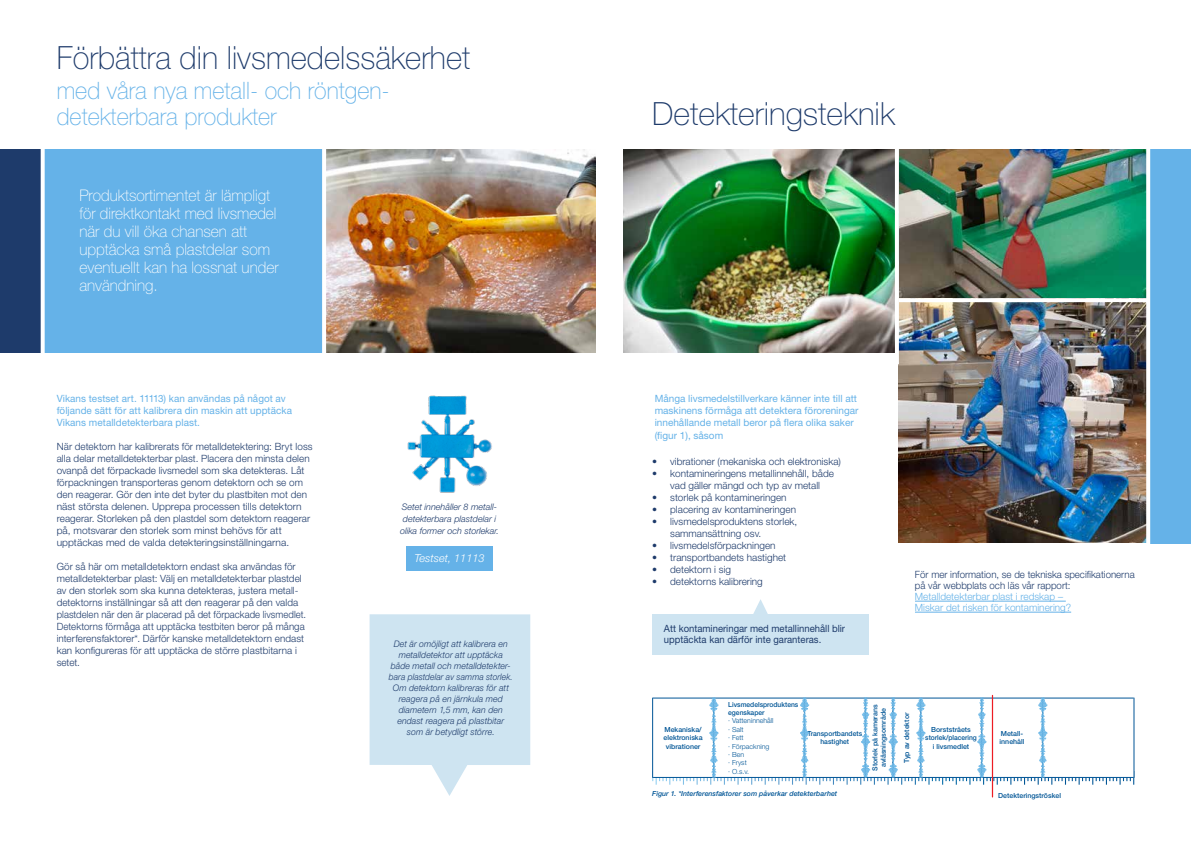
<style>
.page{position:relative;width:1191px;height:842px;background:#fff}
.page>*{position:absolute;margin:0;border:0;box-sizing:border-box;transform-origin:0 0}
.t1{font:100 32px "Helvetica Neue LT Std";color:#1e3b6b}
.t2{font:100 24px/26px "Helvetica Neue LT Std";color:#65b2e8}
.t3{font:100 16px/18px "Helvetica Neue LT Std";color:#fff}
.t4{font:italic 300 11px "Helvetica Neue LT Std";color:#fff}
.t5{font:300 10px/12px "Helvetica Neue LT Std";letter-spacing:.005em;color:#1e3b6b}
.t6{font:10px/12px "Helvetica Neue LT Std";color:#65b2e8}
.t7{font:10px/11px "Helvetica Neue LT Std";color:#1e3b6b;scale:.95 1}
.t8{font:300 10px/11px "Helvetica Neue LT Std";color:#65b2e8}
.t9{font:italic 300 9px/11px "Helvetica Neue LT Std";letter-spacing:.005em;color:#1e3b6b;text-align:center}
.t10{font:500 7px/8.4px "Helvetica Neue LT Std";color:#005596;text-align:center}
.t11{font:500 7px/8.4px "Helvetica Neue LT Std";color:#005596;scale:.96 1}
.t12{font:300 7px/8.4px "Helvetica Neue LT Std";color:#005596}
.t13{font:italic 500 7px "Helvetica Neue LT Std";color:#005596}
</style>
<div class="page">
<div style="left:652px;top:614px;width:217px;height:40px;background:#cee4f1"></div>
<div style="left:41px;top:150px;width:285px;height:203px;background:#65b2e8"></div>
<img style="left:407px;top:395px;width:85px;height:98px">
<div style="left:406px;top:546px;width:87px;height:24px;background:#65b2e8"></div>
<img style="left:624px;top:150px;width:271px;height:203px">
<img style="left:899px;top:150px;width:247px;height:393px">
<img style="left:326px;top:150px;width:269px;height:203px">
<svg style="left:652px;top:698px;width:482px;height:87px"></svg>
<hr style="left:992px;top:695px;width:1px;height:102px;background:#ed1d24">
<div style="left:1150px;top:150px;width:41px;height:394px;background:#65b2e8"></div>
<div style="left:0;top:150px;width:41px;height:203px;background:#1e3b6b"></div>
<svg style="left:899px;top:298px;width:247px;height:4px"></svg>
<svg style="left:1146px;top:149px;width:1px;height:394px"></svg>
<svg style="left:41px;top:149px;width:4px;height:204px"></svg>
<svg style="left:322px;top:149px;width:4px;height:204px"></svg>
<hr style="left:915px;top:601px;width:150px;height:1px;background:#65b2e8">
<hr style="left:915px;top:612px;width:156px;height:1px;background:#65b2e8">
<svg style="left:369px;top:614px;width:161px;height:182px"></svg>
<svg style="left:753px;top:599px;width:15px;height:15px"></svg>
<h1 class="t1" style="left:57px;top:40px;width:415px">Förbättra din livsmedelssäkerhet</h1>
<h2 class="t2" style="left:57px;top:78px;width:334px">med våra nya metall- och röntgen&shy;detekterbara produkter</h2>
<h3 class="t3" style="left:79px;top:187px;width:201px">Produktsortimentet är lämpligt för direktkontakt med livsmedel när du vill öka chansen att upptäcka små plastdelar som eventuellt kan ha lossnat under användning.</h3>
<p class="t6" style="left:57px;top:392px;width:237px">Vikans testset art. 11113) kan användas på något av följande sätt för att kalibrera din maskin att upptäcka<br>Vikans metalldetekterbara plast.</p>
<p class="t5" style="left:57px;top:440px;width:257px">När detektorn har kalibrerats för metalldetektering: Bryt loss alla delar metalldetekterbar plast. Placera den minsta delen ovanpå det förpackade livsmedel som ska detekteras. Låt förpackningen transporteras genom detektorn och se om den reagerar. Gör den inte det byter du plastbiten mot den näst största delenen. Upprepa processen tills detektorn reagerar. Storleken på den plastdel som detektorn reagerar på, motsvarar den storlek som minst behövs för att upptäckas med de valda detekteringsinställningarna.</p>
<p class="t5" style="left:57px;top:560px;width:251px">Gör så här om metalldetektorn endast ska användas för metalldetekterbar plast: Välj en metalldetekterbar plastdel av den storlek som ska kunna detekteras, justera metall&shy;detektorns inställningar så att den reagerar på den valda plastdelen när den är placerad på det förpackade livsmedlet.<br>Detektorns förmåga att upptäcka testbiten beror på många interferensfaktorer*. Därför kanske metalldetektorn endast kan konfigureras för att upptäcka de större plastbitarna i setet.</p>
<p class="t9" style="left:400px;top:500px;width:100px;line-height:12px">Setet innehåller 8 metall&shy;detekterbara plastdelar i olika former och storlekar.</p>
<p class="t4" style="left:414px;top:551px;width:72px">Testset, 11113</p>
<p class="t9" style="left:389px;top:638px;width:125px">Det är omöjligt att kalibrera en metalldetektor att upptäcka både metall och metalldetekter&shy;bara plastdelar av samma storlek.<br>Om detektorn kalibreras för att reagera på en järnkula med diametern 1,5 mm, kan den endast reagera på plastbitar som är betydligt större.</p>
<h1 class="t1" style="left:652px;top:96px;width:244px">Detekteringsteknik</h1>
<p class="t6" style="left:654px;top:392px;width:205px">Många livsmedelstillverkare känner inte till att maskinens förmåga att detektera föroreningar innehållande metall beror på flera olika saker</p>
<p class="t6" style="left:654px;top:429px;width:70px">(figur 1), såsom</p>
<p class="t5" style="left:652px;top:455px;width:190px">• vibrationer (mekaniska och elektroniska)</p>
<p class="t5" style="left:652px;top:467px;width:183px;text-align:center">• kontamineringens metallinnehåll, både vad gäller mängd och typ av metall</p>
<p class="t5" style="left:652px;top:491px;width:136px">• storlek på kontamineringen</p>
<p class="t5" style="left:652px;top:503px;width:145px">• placering av kontamineringen</p>
<p class="t5" style="left:670px;top:515px;width:129px;text-indent:-18px">• livsmedelsproduktens storlek, sammansättning osv.</p>
<p class="t5" style="left:652px;top:539px;width:125px">• livsmedelsförpackningen</p>
<p class="t5" style="left:652px;top:551px;width:135px">• transportbandets hastighet</p>
<p class="t5" style="left:652px;top:563px;width:80px">• detektorn i sig</p>
<p class="t5" style="left:652px;top:575px;width:112px">• detektorns kalibrering</p>
<p class="t7" style="left:664px;top:623px;width:192px">Att kontamineringar med metallinnehåll blir upptäckta kan därför inte garanteras.</p>
<p class="t5" style="left:915px;top:569px;width:221px;line-height:11px">För mer information, se de tekniska specifikationerna på vår webbplats och läs vår rapport:</p>
<p class="t8" style="left:915px;top:591px;width:158px">Metalldetekterbar plast i redskap –<br>Miskar det risken för kontaminering?</p>
<p class="t10" style="left:663px;top:725px;width:41px">Mekaniska/ elektroniska vibrationer</p>
<p class="t11" style="left:728px;top:700px;width:75px">Livsmedelsproduktens egenskaper</p>
<p class="t12" style="left:728px;top:717px;width:47px">· Vatteninnehåll · Salt<br>· Fett<br>· Förpackning<br>· Ben<br>· Fryst<br>· O.s.v.</p>
<p class="t11" style="left:807px;top:729px;width:59px;text-align:center">Transportbandets hastighet</p>
<p class="t10" style="left:870px;top:771px;width:68px;rotate:-90deg">Storlek på kamerans avläsningsområde</p>
<p class="t10" style="left:902px;top:763px;width:51px;rotate:-90deg">Typ av detektor</p>
<p class="t10" style="left:925px;top:725px;width:53px">Borststråets storlek/placering i livsmedlet</p>
<p class="t10" style="left:999px;top:729px;width:26px;text-align:left">Metall&shy;innehåll</p>
<p class="t13" style="left:652px;top:789px;width:187px">Figur 1. *Interferensfaktorer som påverkar detekterbarhet</p>
<p class="t10" style="left:998px;top:791px;width:64px">Detekteringströskel</p>
</div>
